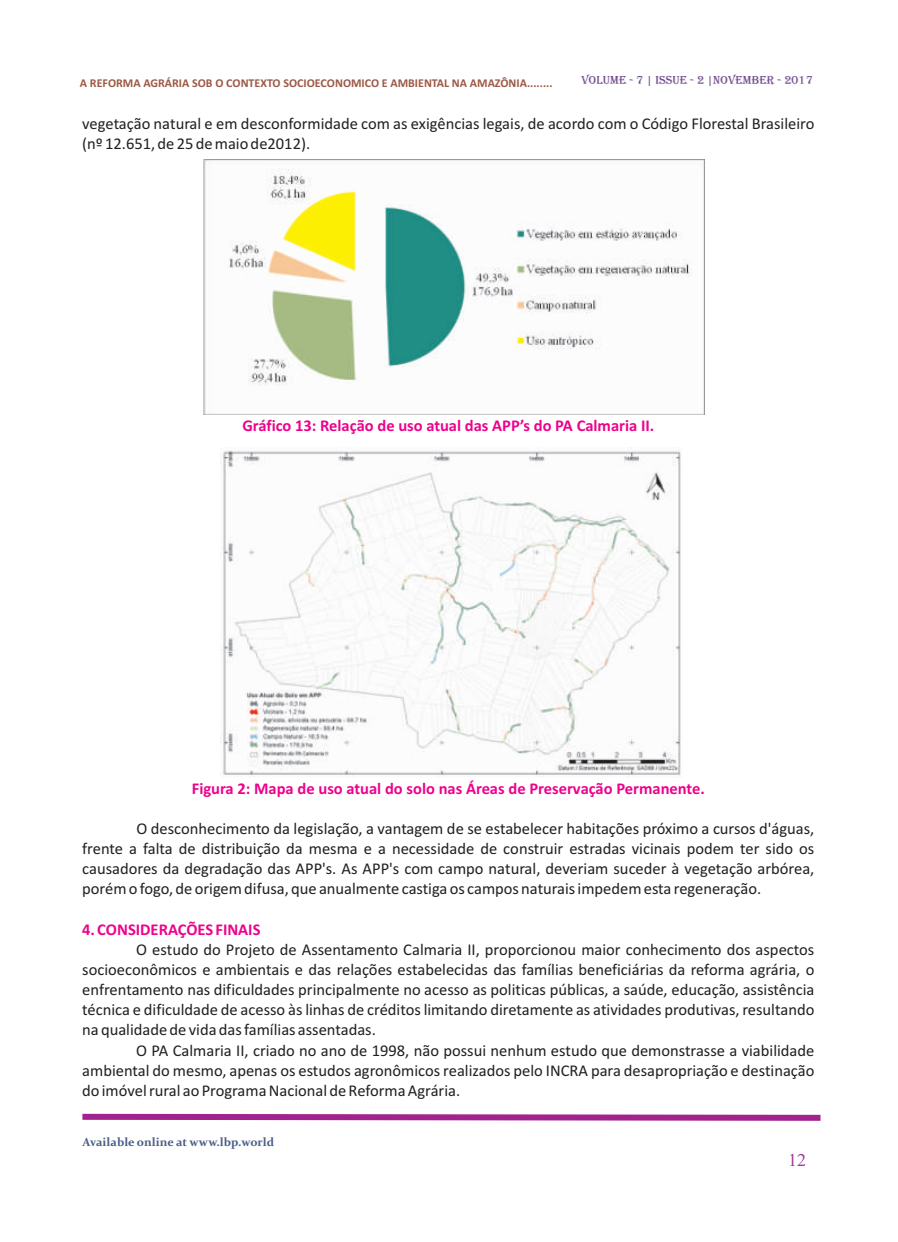
<style>
.page{position:relative;width:898px;height:1242px;background:#fff}
.page>*{position:absolute;margin:0;border:0;box-sizing:border-box;transform-origin:0 0}
.t1{font:18px "Times New Roman";color:#9c3d96}
.t2{font:16.5px/20.1px "Calibri";color:#231f20;text-align:justify}
.t3{font:700 16.5px "Calibri";color:#ed028c}
.t4{font:700 12px "Calibri";color:#9c5946}
.t5{font:700 12px "Constantia";color:#485e88}
.t6{font:12px "Algerian";color:#674287}
</style>
<div class="page">
<svg style="left:82px;top:1113px;width:739px;height:8px;background:#b959aa"></svg>
<img style="left:203px;top:160px;width:500px;height:255px">
<img style="left:220px;top:447px;width:461px;height:331px">
<p class="t4" style="left:80px;top:78px;width:474px">A REFORMA AGRÁRIA SOB O CONTEXTO SOCIOECONOMICO E AMBIENTAL NA AMAZÔNIA........</p>
<p class="t6" style="left:581px;top:73px;width:233px">VOLUME - 7 | ISSUE - 2 |NOVEMBER - 2017</p>
<p class="t2" style="left:82px;top:115px;width:733px">vegetação natural e em desconformidade com as exigências legais, de acordo com o Código Florestal Brasileiro (nº 12.651, de 25 de maio de2012).</p>
<p class="t3" style="left:242px;top:418px;width:413px">Gráfico 13: Relação de uso atual das APP’s do PA Calmaria II.</p>
<p class="t3" style="left:192px;top:781px;width:514px">Figura 2: Mapa de uso atual do solo nas Áreas de Preservação Permanente.</p>
<p class="t2" style="left:82px;top:820px;width:733px;text-indent:54px">O desconhecimento da legislação, a vantagem de se estabelecer habitações próximo a cursos d'águas, frente a falta de distribuição da mesma e a necessidade de construir estradas vicinais podem ter sido os causadores da degradação das APP's. As APP's com campo natural, deveriam suceder à vegetação arbórea, porém o fogo, de origem difusa, que anualmente castiga os campos naturais impedem esta regeneração.</p>
<p class="t3" style="left:82px;top:922px;width:180px">4. CONSIDERAÇÕES FINAIS</p>
<p class="t2" style="left:82px;top:940px;width:733px;text-indent:54px">O estudo do Projeto de Assentamento Calmaria II, proporcionou maior conhecimento dos aspectos socioeconômicos e ambientais e das relações estabelecidas das famílias beneficiárias da reforma agrária, o enfrentamento nas dificuldades principalmente no acesso as politicas públicas, a saúde, educação, assistência técnica e dificuldade de acesso às linhas de créditos limitando diretamente as atividades produtivas, resultando na qualidade de vida das famílias assentadas.</p>
<p class="t2" style="left:82px;top:1041px;width:733px;text-indent:54px">O PA Calmaria II, criado no ano de 1998, não possui nenhum estudo que demonstrasse a viabilidade ambiental do mesmo, apenas os estudos agronômicos realizados pelo INCRA para desapropriação e destinação do imóvel rural ao Programa Nacional de Reforma Agrária.</p>
<p class="t5" style="left:82px;top:1137px;width:193px">Available online at www.lbp.world</p>
<p class="t1" style="left:787px;top:1154px;width:19px">12</p>
</div>
